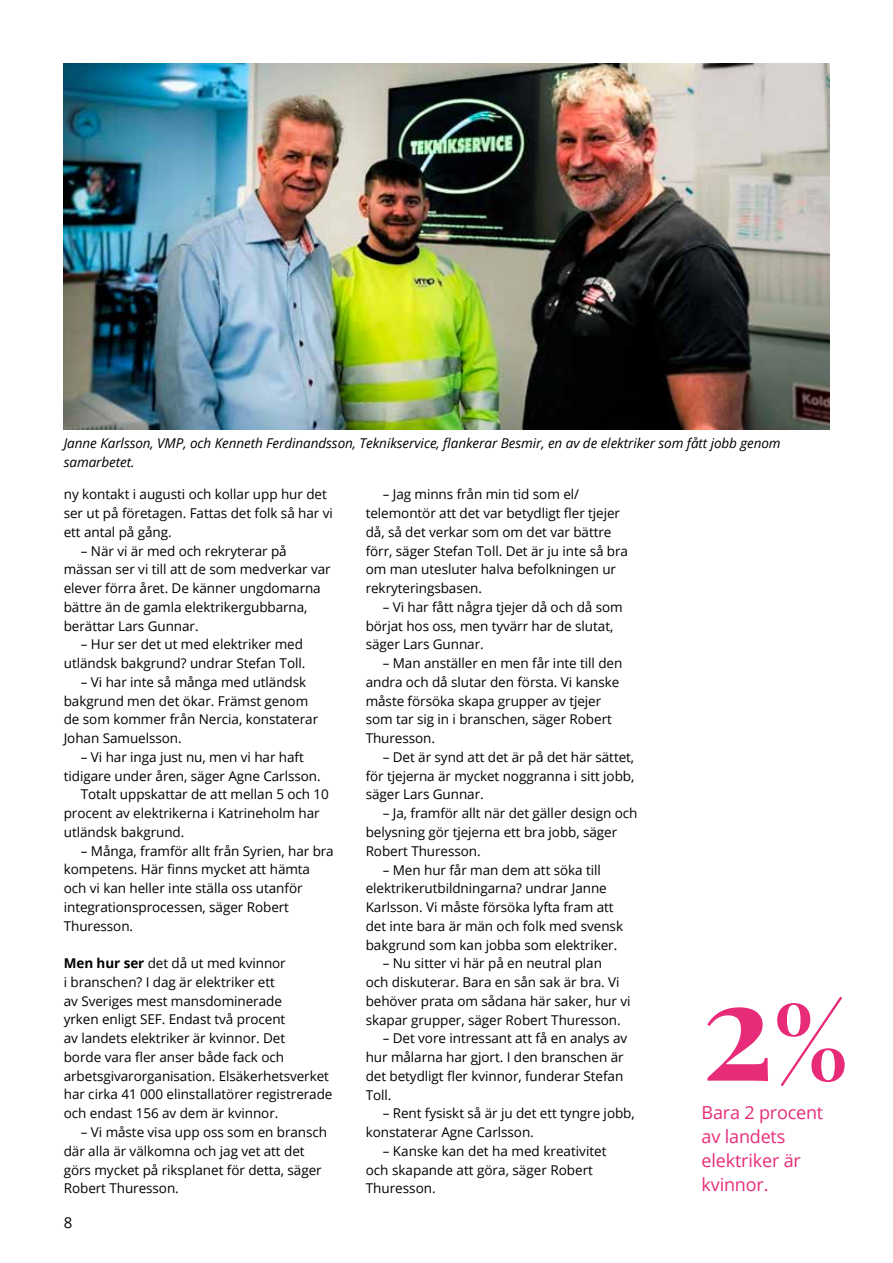
<style>
.page{position:relative;width:893px;height:1263px;background:#fff}
.page>*{position:absolute;margin:0;border:0;box-sizing:border-box;transform-origin:0 0}
.t1{font:700 138px "Playfair Display";color:#e72b78}
.t2{font:18px/24px "Open Sans";letter-spacing:-.01em;color:#e72b78}
.t3{font:15px "Open Sans";color:#000}
.t4{font:13.5px/18.8px "Open Sans";letter-spacing:-.005em;color:#000}
.t5{font:italic 13.5px/18.8px "Open Sans";letter-spacing:-.005em;color:#000}
.s1{font-weight:700}
.s2{font-size:102px}
</style>
<div class="page">
<img style="left:64px;top:64px;width:765px;height:365px">
<p class="t5" style="left:64px;top:434px;width:718px">Janne Karlsson, VMP, och Kenneth Ferdinandsson, Teknikservice, flankerar Besmir, en av de elektriker som fått jobb genom samarbetet.</p>
<p class="t4" style="left:64px;top:485px;width:271px">ny kontakt i augusti och kollar upp hur det ser ut på företagen. Fattas det folk så har vi ett antal på gång.</p>
<p class="t4" style="left:64px;top:541px;width:268px;text-indent:17px">– När vi är med och rekryterar på mässan ser vi till att de som medverkar var elever förra året. De känner ungdomarna bättre än de gamla elektrikergubbarna, berättar Lars Gunnar.</p>
<p class="t4" style="left:64px;top:635px;width:243px;text-align:right">– Hur ser det ut med elektriker med utländsk bakgrund? undrar Stefan Toll.</p>
<p class="t4" style="left:64px;top:672px;width:256px;text-indent:17px">– Vi har inte så många med utländsk bakgrund men det ökar. Främst genom de som kommer från Nercia, konstaterar<br>Johan Samuelsson.</p>
<p class="t4" style="left:81px;top:747px;width:225px">– Vi har inga just nu, men vi har haft</p>
<p class="t4" style="left:64px;top:766px;width:258px">tidigare under åren, säger Agne Carlsson.</p>
<p class="t4" style="left:81px;top:785px;width:250px">Totalt uppskattar de att mellan 5 och 10</p>
<p class="t4" style="left:64px;top:803px;width:257px">procent av elektrikerna i Katrineholm har</p>
<p class="t4" style="left:64px;top:822px;width:122px">utländsk bakgrund.</p>
<p class="t4" style="left:64px;top:841px;width:272px;text-indent:17px">– Många, framför allt från Syrien, har bra kompetens. Här finns mycket att hämta och vi kan heller inte ställa oss utanför integrationsprocessen, säger Robert Thuresson.</p>
<p class="t4" style="left:64px;top:953px;width:270px"><span class="s1">Men hur ser</span> det då ut med kvinnor<br>i branschen? I dag är elektriker ett<br>av Sveriges mest mansdominerade<br>yrken enligt SEF. Endast två procent<br>av landets elektriker är kvinnor. Det<br>borde vara fler anser både fack och arbetsgivarorganisation. Elsäkerhetsverket har cirka 41 000 elinstallatörer registrerade och endast 156 av dem är kvinnor.</p>
<p class="t4" style="left:64px;top:1122px;width:265px;text-indent:17px">– Vi måste visa upp oss som en bransch där alla är välkomna och jag vet att det görs mycket på riksplanet för detta, säger Robert Thuresson.</p>
<p class="t3" style="left:64px;top:1212px;width:10px">8</p>
<p class="t4" style="left:366px;top:485px;width:264px;text-indent:17px">– Jag minns från min tid som el/ telemontör att det var betydligt fler tjejer då, så det verkar som om det var bättre förr, säger Stefan Toll. Det är ju inte så bra om man utesluter halva befolkningen ur rekryteringsbasen.</p>
<p class="t4" style="left:366px;top:597px;width:259px;text-indent:17px">– Vi har fått några tjejer då och då som börjat hos oss, men tyvärr har de slutat, säger Lars Gunnar.</p>
<p class="t4" style="left:366px;top:654px;width:258px;text-indent:17px">– Man anställer en men får inte till den andra och då slutar den första. Vi kanske måste försöka skapa grupper av tjejer som tar sig in i branschen, säger Robert Thuresson.</p>
<p class="t4" style="left:366px;top:747px;width:270px;text-align:justify;text-indent:17px">– Det är synd att det är på det här sättet, för tjejerna är mycket noggranna i sitt jobb, säger Lars Gunnar.</p>
<p class="t4" style="left:366px;top:804px;width:273px;text-indent:17px">– Ja, framför allt när det gäller design och belysning gör tjejerna ett bra jobb, säger<br>Robert Thuresson.</p>
<p class="t4" style="left:366px;top:860px;width:259px;text-indent:17px">– Men hur får man dem att söka till elektrikerutbildningarna? undrar Janne Karlsson. Vi måste försöka lyfta fram att det inte bara är män och folk med svensk bakgrund som kan jobba som elektriker.</p>
<p class="t4" style="left:366px;top:954px;width:266px;text-indent:17px">– Nu sitter vi här på en neutral plan<br>och diskuterar. Bara en sån sak är bra. Vi behöver prata om sådana här saker, hur vi skapar grupper, säger Robert Thuresson.</p>
<p class="t4" style="left:366px;top:1029px;width:263px;text-indent:17px">– Det vore intressant att få en analys av hur målarna har gjort. I den branschen är det betydligt fler kvinnor, funderar Stefan<br>Toll.</p>
<p class="t4" style="left:366px;top:1104px;width:271px;text-indent:17px">– Rent fysiskt så är ju det ett tyngre jobb, konstaterar Agne Carlsson.</p>
<p class="t4" style="left:366px;top:1141px;width:242px;text-indent:17px">– Kanske kan det ha med kreativitet och skapande att göra, säger Robert<br>Thuresson.</p>
<h1 class="t1" style="left:702px;top:920px;width:148px">2<span class="s2">%</span></h1>
<h2 class="t2" style="left:702px;top:1100px;width:123px">Bara 2 procent av landets elektriker är kvinnor.</h2>
</div>
